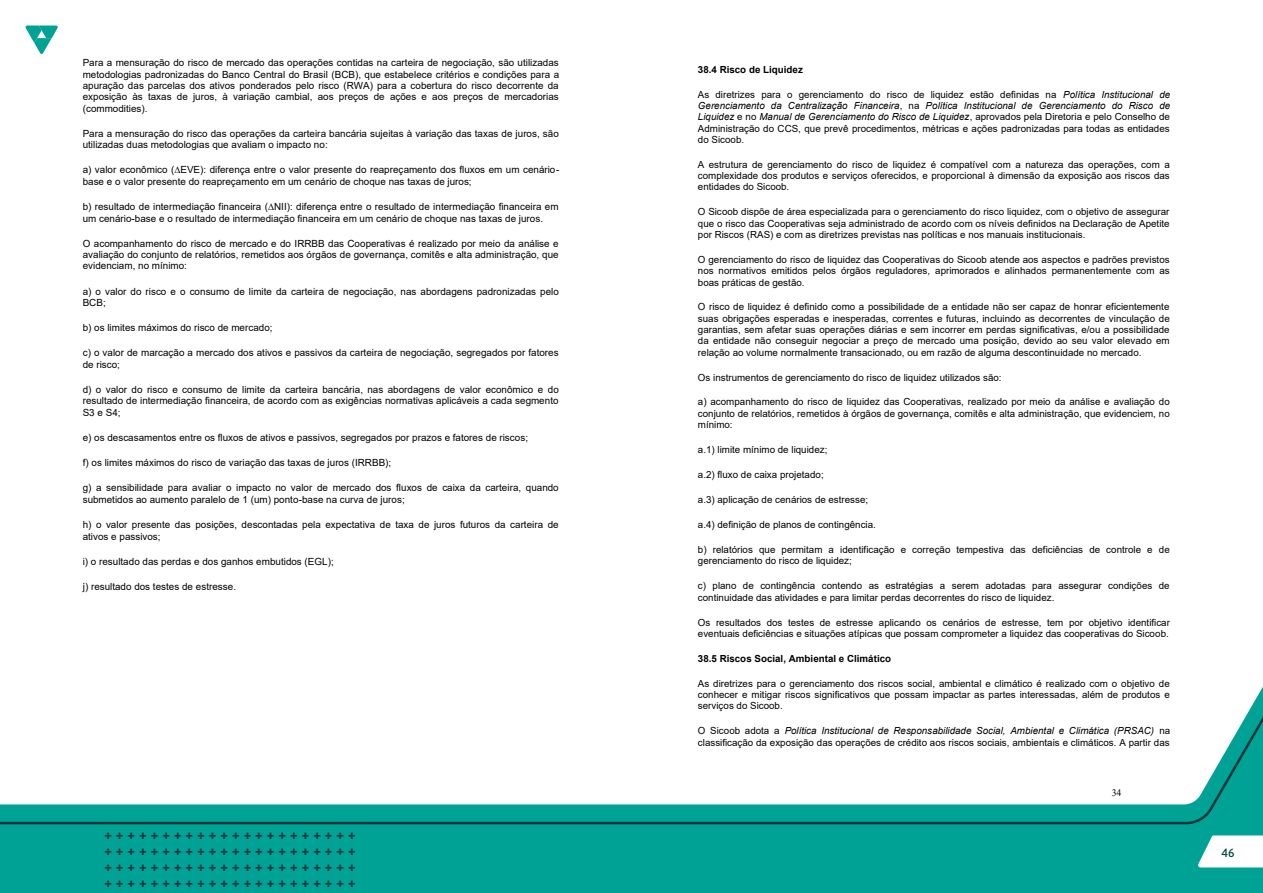
<style>
.page{position:relative;width:1263px;height:893px;background:#fff}
.page>*{position:absolute;margin:0;border:0;box-sizing:border-box;transform-origin:0 0}
.t1{font:800 13.5px/16.2px "Asap";color:#00353e;text-align:justify}
.t2{font:500 12px "Asap";color:#004842}
.t3{font:9.9px/11.4px "Arial";color:#000}
.t4{font:9.75px/11.2px "Arial";color:#000;text-align:justify}
.t5{font:700 9.75px "Arial";color:#000}
.t6{font:9.75px "Times New Roman";color:#000}
.s1{font-style:italic}
</style>
<div class="page">
<svg style="left:0;top:686px;width:1263px;height:207px;background:#21aea2"></svg>
<svg style="left:0;top:696px;width:1263px;height:129px"></svg>
<svg style="left:1197px;top:835px;width:66px;height:32px"></svg>
<svg style="left:26px;top:26px;width:32px;height:28px"></svg>
<p class="t3" style="left:83px;top:57px;width:478px;text-align:justify">Para a mensuração do risco de mercado das operações contidas na carteira de negociação, são utilizadas metodologias padronizadas do Banco Central do Brasil (BCB), que estabelece critérios e condições para a apuração das parcelas dos ativos ponderados pelo risco (RWA) para a cobertura do risco decorrente da exposição às taxas de juros, à variação cambial, aos preços de ações e aos preços de mercadorias (commodities).</p>
<p class="t3" style="left:83px;top:128px;width:478px">Para a mensuração do risco das operações da carteira bancária sujeitas à variação das taxas de juros, são utilizadas duas metodologias que avaliam o impacto no:</p>
<p class="t3" style="left:83px;top:164px;width:478px">a) valor econômico (∆EVE): diferença entre o valor presente do reapreçamento dos fluxos em um cenário&shy;base e o valor presente do reapreçamento em um cenário de choque nas taxas de juros;</p>
<p class="t3" style="left:83px;top:201px;width:477px">b) resultado de intermediação financeira (∆NII): diferença entre o resultado de intermediação financeira em um cenário-base e o resultado de intermediação financeira em um cenário de choque nas taxas de juros.</p>
<p class="t3" style="left:83px;top:237px;width:477px;text-align:justify">O acompanhamento do risco de mercado e do IRRBB das Cooperativas é realizado por meio da análise e avaliação do conjunto de relatórios, remetidos aos órgãos de governança, comitês e alta administração, que evidenciam, no mínimo:</p>
<p class="t3" style="left:83px;top:285px;width:478px">a) o valor do risco e o consumo de limite da carteira de negociação, nas abordagens padronizadas pelo<br>BCB;</p>
<p class="t3" style="left:83px;top:322px;width:191px">b) os limites máximos do risco de mercado;</p>
<p class="t3" style="left:83px;top:347px;width:477px">c) o valor de marcação a mercado dos ativos e passivos da carteira de negociação, segregados por fatores de risco;</p>
<p class="t3" style="left:83px;top:384px;width:477px;text-align:justify">d) o valor do risco e consumo de limite da carteira bancária, nas abordagens de valor econômico e do resultado de intermediação financeira, de acordo com as exigências normativas aplicáveis a cada segmento S3 e S4;</p>
<p class="t3" style="left:83px;top:432px;width:447px">e) os descasamentos entre os fluxos de ativos e passivos, segregados por prazos e fatores de riscos;</p>
<p class="t3" style="left:83px;top:457px;width:310px">f) os limites máximos do risco de variação das taxas de juros (IRRBB);</p>
<p class="t3" style="left:83px;top:482px;width:477px">g) a sensibilidade para avaliar o impacto no valor de mercado dos fluxos de caixa da carteira, quando submetidos ao aumento paralelo de 1 (um) ponto-base na curva de juros;</p>
<p class="t3" style="left:83px;top:519px;width:477px">h) o valor presente das posições, descontadas pela expectativa de taxa de juros futuros da carteira de ativos e passivos;</p>
<p class="t3" style="left:83px;top:555px;width:252px">i) o resultado das perdas e dos ganhos embutidos (EGL);</p>
<p class="t3" style="left:83px;top:581px;width:155px">j) resultado dos testes de estresse.</p>
<h1 class="t1" style="left:104px;top:825px;width:253px">+ + + + + + + + + + + + + + + + + + + + + + + + + + + + + + + + + + + + + + + + + + + + + + + + + + + + + + + + + + + + + + + + + + + + + + + + + + + + + + + + + + + + + + + +</h1>
<p class="t5" style="left:698px;top:62px;width:106px">38.4 Risco de Liquidez</p>
<p class="t4" style="left:698px;top:89px;width:474px">As diretrizes para o gerenciamento do risco de liquidez estão definidas na <span class="s1">Política Institucional de Gerenciamento da Centralização Financeira</span>, na <span class="s1">Política Institucional de Gerenciamento do Risco de Liquidez</span> e no <span class="s1">Manual de Gerenciamento do Risco de Liquidez</span>, aprovados pela Diretoria e pelo Conselho de Administração do CCS, que prevê procedimentos, métricas e ações padronizadas para todas as entidades do Sicoob.</p>
<p class="t4" style="left:698px;top:159px;width:473px">A estrutura de gerenciamento do risco de liquidez é compatível com a natureza das operações, com a complexidade dos produtos e serviços oferecidos, e proporcional à dimensão da exposição aos riscos das entidades do Sicoob.</p>
<p class="t4" style="left:698px;top:206px;width:473px">O Sicoob dispõe de área especializada para o gerenciamento do risco liquidez, com o objetivo de assegurar que o risco das Cooperativas seja administrado de acordo com os níveis definidos na Declaração de Apetite por Riscos (RAS) e com as diretrizes previstas nas políticas e nos manuais institucionais.</p>
<p class="t4" style="left:698px;top:254px;width:473px">O gerenciamento do risco de liquidez das Cooperativas do Sicoob atende aos aspectos e padrões previstos nos normativos emitidos pelos órgãos reguladores, aprimorados e alinhados permanentemente com as boas práticas de gestão.</p>
<p class="t4" style="left:698px;top:301px;width:473px">O risco de liquidez é definido como a possibilidade de a entidade não ser capaz de honrar eficientemente suas obrigações esperadas e inesperadas, correntes e futuras, incluindo as decorrentes de vinculação de garantias, sem afetar suas operações diárias e sem incorrer em perdas significativas, e/ou a possibilidade da entidade não conseguir negociar a preço de mercado uma posição, devido ao seu valor elevado em relação ao volume normalmente transacionado, ou em razão de alguma descontinuidade no mercado.</p>
<p class="t4" style="left:698px;top:371px;width:305px">Os instrumentos de gerenciamento do risco de liquidez utilizados são:</p>
<p class="t4" style="left:698px;top:396px;width:473px">a) acompanhamento do risco de liquidez das Cooperativas, realizado por meio da análise e avaliação do conjunto de relatórios, remetidos à órgãos de governança, comitês e alta administração, que evidenciem, no mínimo:</p>
<p class="t4" style="left:698px;top:444px;width:131px">a.1) limite mínimo de liquidez;</p>
<p class="t4" style="left:698px;top:469px;width:127px">a.2) fluxo de caixa projetado;</p>
<p class="t4" style="left:698px;top:494px;width:172px">a.3) aplicação de cenários de estresse;</p>
<p class="t4" style="left:698px;top:519px;width:179px">a.4) definição de planos de contingência.</p>
<p class="t4" style="left:698px;top:544px;width:473px">b) relatórios que permitam a identificação e correção tempestiva das deficiências de controle e de gerenciamento do risco de liquidez;</p>
<p class="t4" style="left:698px;top:580px;width:473px">c) plano de contingência contendo as estratégias a serem adotadas para assegurar condições de continuidade das atividades e para limitar perdas decorrentes do risco de liquidez.</p>
<p class="t4" style="left:698px;top:616px;width:473px">Os resultados dos testes de estresse aplicando os cenários de estresse, tem por objetivo identificar eventuais deficiências e situações atípicas que possam comprometer a liquidez das cooperativas do Sicoob.</p>
<p class="t5" style="left:698px;top:652px;width:195px">38.5 Riscos Social, Ambiental e Climático</p>
<p class="t4" style="left:698px;top:678px;width:473px">As diretrizes para o gerenciamento dos riscos social, ambiental e climático é realizado com o objetivo de conhecer e mitigar riscos significativos que possam impactar as partes interessadas, além de produtos e serviços do Sicoob.</p>
<p class="t4" style="left:698px;top:725px;width:474px">O Sicoob adota a <span class="s1">Política Institucional de Responsabilidade Social, Ambiental e Climática (PRSAC)</span> na classificação da exposição das operações de crédito aos riscos sociais, ambientais e climáticos. A partir das</p>
<p class="t6" style="left:1112px;top:786px;width:11px">34</p>
<p class="t2" style="left:1221px;top:844px;width:14px">46</p>
</div>
